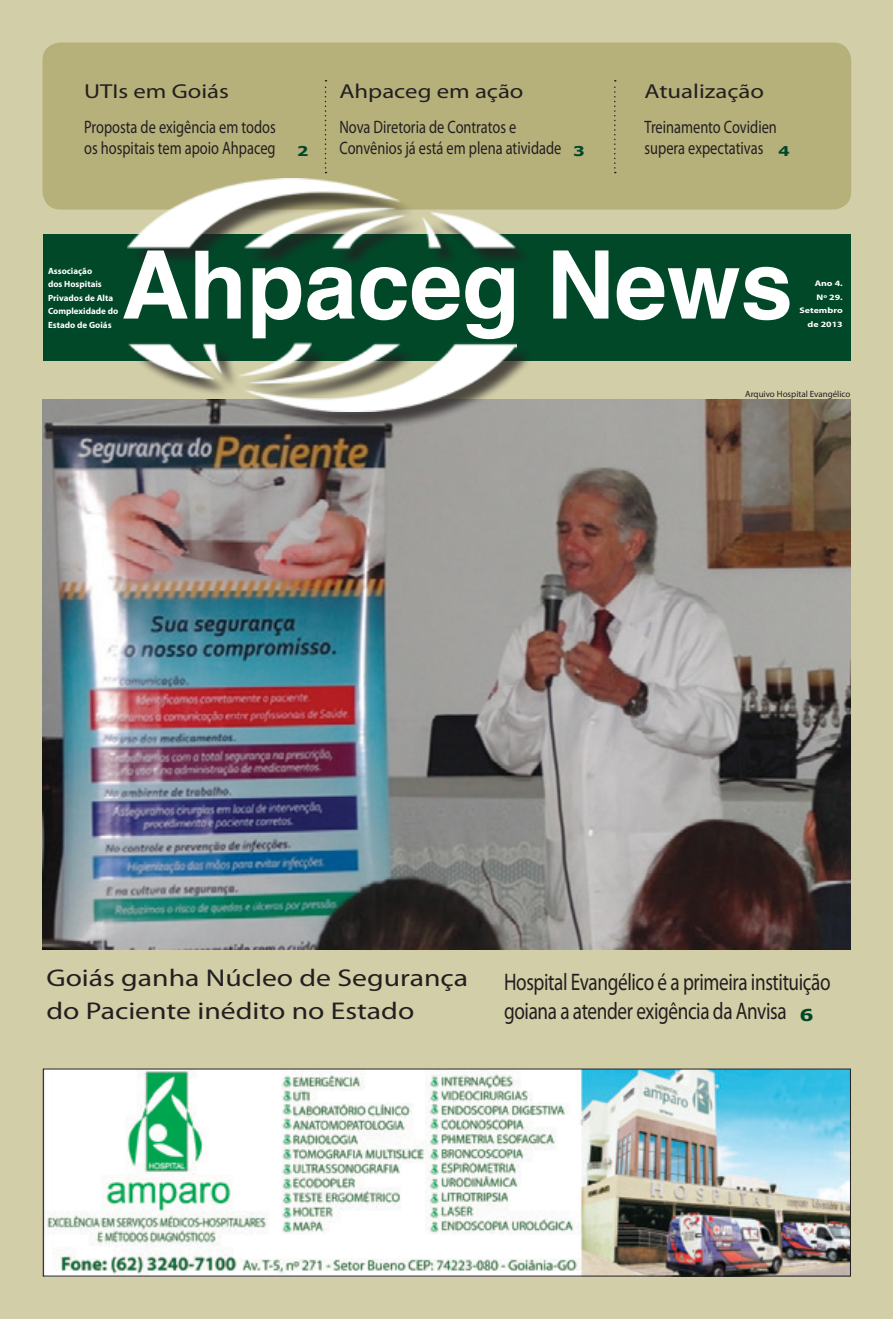
<style>
.page{position:relative;width:893px;height:1319px;background:#fff}
.page>*{position:absolute;margin:0;border:0;box-sizing:border-box;transform-origin:0 0}
.t1{font:700 94.5px "Helvetica";color:#fff}
.t2{font:24.3px "Myriad Pro";color:#231f20;scale:1.22 1}
.t3{font:24px "Myriad Pro";letter-spacing:-.02em;color:#231f20;scale:.8 1}
.t4{font:20.25px "Myriad Pro";color:#231f20;scale:1.22 1}
.t5{font:18px/21.6px "Myriad Pro";color:#231f20;scale:.8 1}
.t6{font:700 16.35px "Verdana";color:#014829;scale:1.22 1}
.t7{font:700 13.5px "Verdana";color:#014829;scale:1.22 1}
.t8{font:700 9px/13.5px "Myriad Pro";color:#fff}
.t9{font:9px "Myriad Pro";color:#231f20}
.t10{font:700 8.1px "Myriad Pro";color:#fff;scale:1.22 1}
</style>
<div class="page">
<div style="left:0;top:0;width:893px;height:1318px;background:#d2cea8"></div>
<img style="left:43px;top:400px;width:807px;height:549px">
<div style="left:43px;top:234px;width:808px;height:126px;background:#014829"></div>
<img style="left:45px;top:1070px;width:804px;height:204px">
<div style="left:43px;top:1068px;width:808px;height:208px;border:1px solid #231f20"></div>
<div style="left:43px;top:43px;width:808px;height:166px;background:#b6b07b;border-radius:18px"></div>
<svg style="left:325px;top:80px;width:1px;height:93px"></svg>
<svg style="left:614px;top:80px;width:2px;height:93px"></svg>
<div style="left:131px;top:181px;width:400px;height:85px;background:#231f20;opacity:.75"></div>
<img style="left:127px;top:179px;width:398px;height:72px">
<div style="left:133px;top:345px;width:401px;height:86px;background:#231f20;opacity:.75"></div>
<img style="left:119px;top:342px;width:398px;height:70px">
<p class="t4" style="left:84px;top:79px;width:120px">UTIs em Goiás</p>
<p class="t5" style="left:84px;top:116px;width:241px">Proposta de exigência em todos os hospitais tem apoio Ahpaceg</p>
<p class="t4" style="left:339px;top:79px;width:152px">Ahpaceg em ação</p>
<p class="t5" style="left:339px;top:116px;width:223px">Nova Diretoria de Contratos e</p>
<p class="t5" style="left:339px;top:137px;width:279px">Convênios já está em plena atividade</p>
<p class="t7" style="left:297px;top:142px;width:11px">2</p>
<p class="t7" style="left:573px;top:142px;width:11px">3</p>
<p class="t4" style="left:644px;top:79px;width:99px">Atualização</p>
<p class="t5" style="left:644px;top:116px;width:167px">Treinamento Covidien</p>
<p class="t5" style="left:644px;top:137px;width:150px">supera expectativas</p>
<p class="t7" style="left:778px;top:142px;width:11px">4</p>
<p class="t1" style="left:121px;top:209px;width:674px">Ahpaceg News</p>
<p class="t8" style="left:48px;top:264px;width:72px">Associação<br>dos Hospitais<br>Privados de Alta<br>Complexidade do<br>Estado de Goiás</p>
<p class="t10" style="left:815px;top:278px;width:24px">Ano 4.</p>
<p class="t10" style="left:816px;top:291px;width:23px">Nº 29.</p>
<p class="t10" style="left:799px;top:305px;width:37px">Setembro</p>
<p class="t10" style="left:808px;top:318px;width:30px">de 2013</p>
<p class="t9" style="left:745px;top:388px;width:107px">Arquivo Hospital Evangélico</p>
<p class="t2" style="left:46px;top:963px;width:347px">Goiás ganha Núcleo de Segurança</p>
<p class="t2" style="left:46px;top:995px;width:303px">do Paciente inédito no Estado</p>
<p class="t3" style="left:504px;top:967px;width:410px">Hospital Evangélico é a primeira instituição</p>
<p class="t3" style="left:504px;top:995px;width:355px">goiana a atender exigência da Anvisa</p>
<p class="t6" style="left:800px;top:1004px;width:13px">6</p>
</div>
